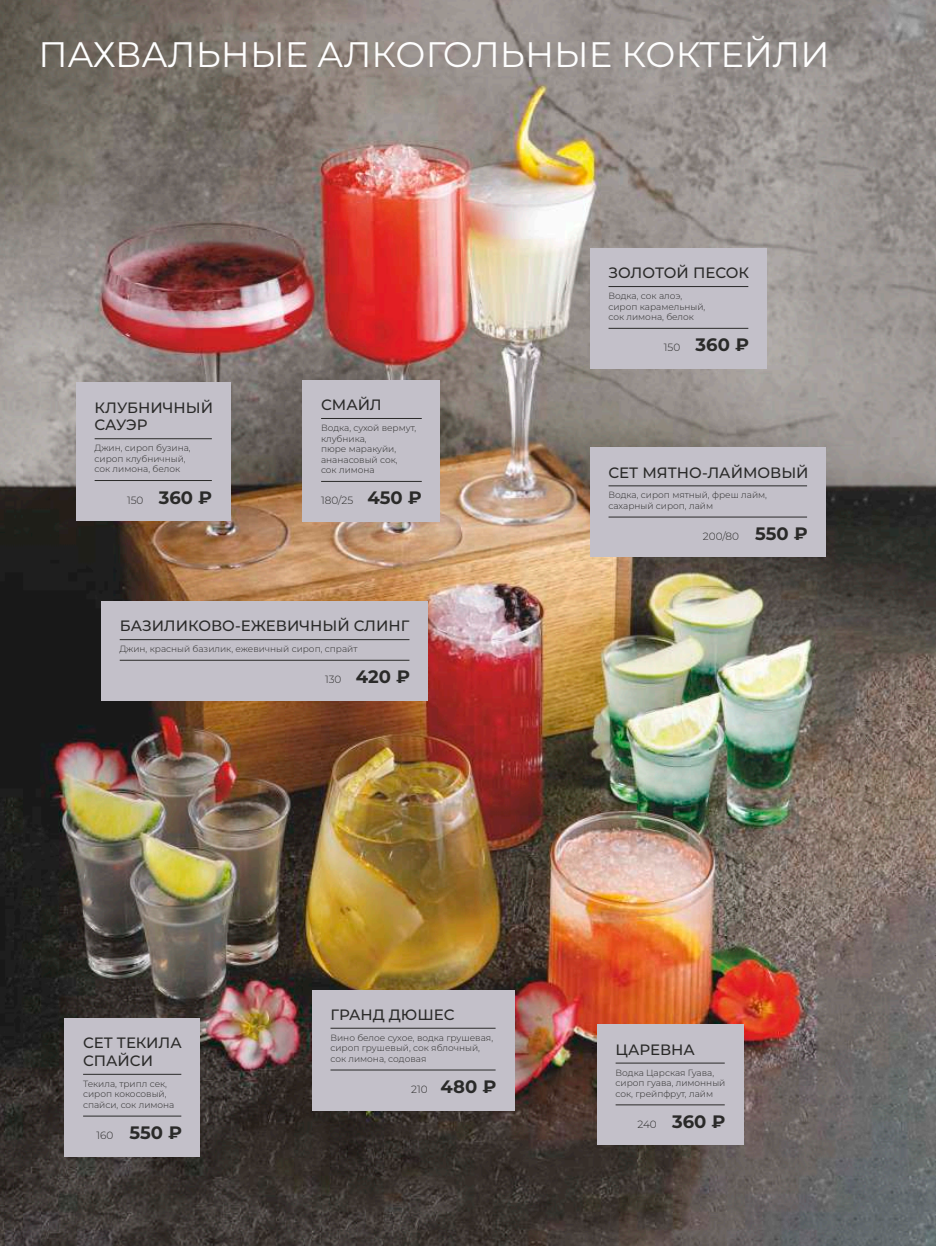
<style>
.page{position:relative;width:936px;height:1246px;background:#fff}
.page>*{position:absolute;margin:0;border:0;box-sizing:border-box;transform-origin:0 0}
.t1{font:35.4px "Montserrat";color:#fefefe}
.t2{font:700 18px "Montserrat";color:#2a2a29}
.t3{font:500 15px/17.5px "Montserrat";color:#2a2a29}
.t4{font:300 10.5px "Montserrat";color:#2a2a29}
.t5{font:300 9px/10.6px "Montserrat";color:#2a2a29}
.s1{font-weight:300;font-size:10.5px}
.s2{font-weight:700;font-size:18px}
</style>
<div class="page">
<img style="left:0;top:0;width:936px;height:1246px">
<div style="left:101px;top:601px;width:327px;height:99px;background:#c3c0c9"></div>
<hr style="left:120px;top:639px;width:289px;height:1px;background:#2a2a29">
<hr style="left:120px;top:660px;width:289px;height:1px;background:#2a2a29">
<div style="left:590px;top:447px;width:235px;height:110px;background:#c3c0c9"></div>
<hr style="left:608px;top:485px;width:199px;height:1px;background:#2a2a29">
<hr style="left:608px;top:517px;width:199px;height:1px;background:#2a2a29">
<div style="left:302px;top:380px;width:138px;height:142px;background:#c3c0c9"></div>
<hr style="left:321px;top:418px;width:101px;height:1px;background:#2a2a29">
<hr style="left:321px;top:481px;width:101px;height:1px;background:#2a2a29">
<div style="left:76px;top:383px;width:154px;height:138px;background:#c3c0c9"></div>
<hr style="left:95px;top:438px;width:117px;height:1px;background:#2a2a29">
<hr style="left:95px;top:480px;width:117px;height:1px;background:#2a2a29">
<div style="left:597px;top:1025px;width:146px;height:120px;background:#c3c0c9"></div>
<hr style="left:615px;top:1063px;width:109px;height:1px;background:#2a2a29">
<hr style="left:615px;top:1104px;width:109px;height:1px;background:#2a2a29">
<div style="left:312px;top:990px;width:202px;height:120px;background:#c3c0c9"></div>
<hr style="left:330px;top:1028px;width:165px;height:1px;background:#2a2a29">
<hr style="left:330px;top:1069px;width:165px;height:1px;background:#2a2a29">
<div style="left:590px;top:248px;width:176px;height:121px;background:#c3c0c9"></div>
<hr style="left:608px;top:286px;width:140px;height:1px;background:#2a2a29">
<hr style="left:608px;top:328px;width:140px;height:1px;background:#2a2a29">
<div style="left:65px;top:1018px;width:135px;height:138px;background:#c3c0c9"></div>
<hr style="left:83px;top:1074px;width:98px;height:1px;background:#2a2a29">
<hr style="left:83px;top:1116px;width:98px;height:1px;background:#2a2a29">
<h1 class="t1" style="left:38px;top:33px;width:792px">ПАХВАЛЬНЫЕ АЛКОГОЛЬНЫЕ КОКТЕЙЛИ</h1>
<h3 class="t3" style="left:95px;top:399px;width:120px">КЛУБНИЧНЫЙ<br>САУЭР</h3>
<p class="t5" style="left:94px;top:443px;width:98px">Джин, сироп бузина, сироп клубничный, сок лимона, белок</p>
<h2 class="t2" style="left:127px;top:486px;width:87px"><span class="s1">150</span> 360 ₽</h2>
<h3 class="t3" style="left:321px;top:396px;width:62px">СМАЙЛ</h3>
<p class="t5" style="left:321px;top:422px;width:97px">Водка, сухой вермут, клубника,<br>пюре маракуйи, ананасовый сок,<br>сок лимона</p>
<p class="t4" style="left:321px;top:494px;width:102px">180/25 <span class="s2">450 ₽</span></p>
<h3 class="t3" style="left:120px;top:617px;width:291px">БАЗИЛИКОВО-ЕЖЕВИЧНЫЙ СЛИНГ</h3>
<h2 class="t2" style="left:325px;top:666px;width:87px"><span class="s1">130</span> 420 ₽</h2>
<p class="t5" style="left:119px;top:644px;width:240px">Джин, красный базилик, ежевичный сироп, спрайт</p>
<h3 class="t3" style="left:608px;top:264px;width:142px">ЗОЛОТОЙ ПЕСОК</h3>
<p class="t5" style="left:608px;top:291px;width:98px">Водка, сок алоэ, сироп карамельный, сок лимона, белок</p>
<h2 class="t2" style="left:664px;top:334px;width:87px"><span class="s1">150</span> 360 ₽</h2>
<h3 class="t3" style="left:608px;top:463px;width:202px">СЕТ МЯТНО-ЛАЙМОВЫЙ</h3>
<p class="t5" style="left:608px;top:490px;width:160px">Водка, сироп мятный, фреш лайм, сахарный сироп, лайм</p>
<p class="t4" style="left:703px;top:530px;width:106px">200/80 <span class="s2">550 ₽</span></p>
<h3 class="t3" style="left:83px;top:1034px;width:100px">СЕТ ТЕКИЛА<br>СПАЙСИ</h3>
<p class="t5" style="left:83px;top:1078px;width:93px">Текила, трипл сек, сироп кокосовый, спайси, сок лимона</p>
<h2 class="t2" style="left:96px;top:1122px;width:87px"><span class="s1">160</span> 550 ₽</h2>
<h3 class="t3" style="left:330px;top:1006px;width:126px">ГРАНД ДЮШЕС</h3>
<p class="t5" style="left:330px;top:1032px;width:164px">Вино белое сухое, водка грушевая, сироп грушевый, сок яблочный, сок лимона, содовая</p>
<h2 class="t2" style="left:411px;top:1075px;width:87px"><span class="s1">210</span> 480 ₽</h2>
<h3 class="t3" style="left:615px;top:1041px;width:81px">ЦАРЕВНА</h3>
<p class="t5" style="left:615px;top:1067px;width:111px">Водка Царская Гуава, сироп гуава, лимонный сок, грейпфрут, лайм</p>
<h2 class="t2" style="left:637px;top:1110px;width:90px"><span class="s1">240</span> 360 ₽</h2>
</div>
